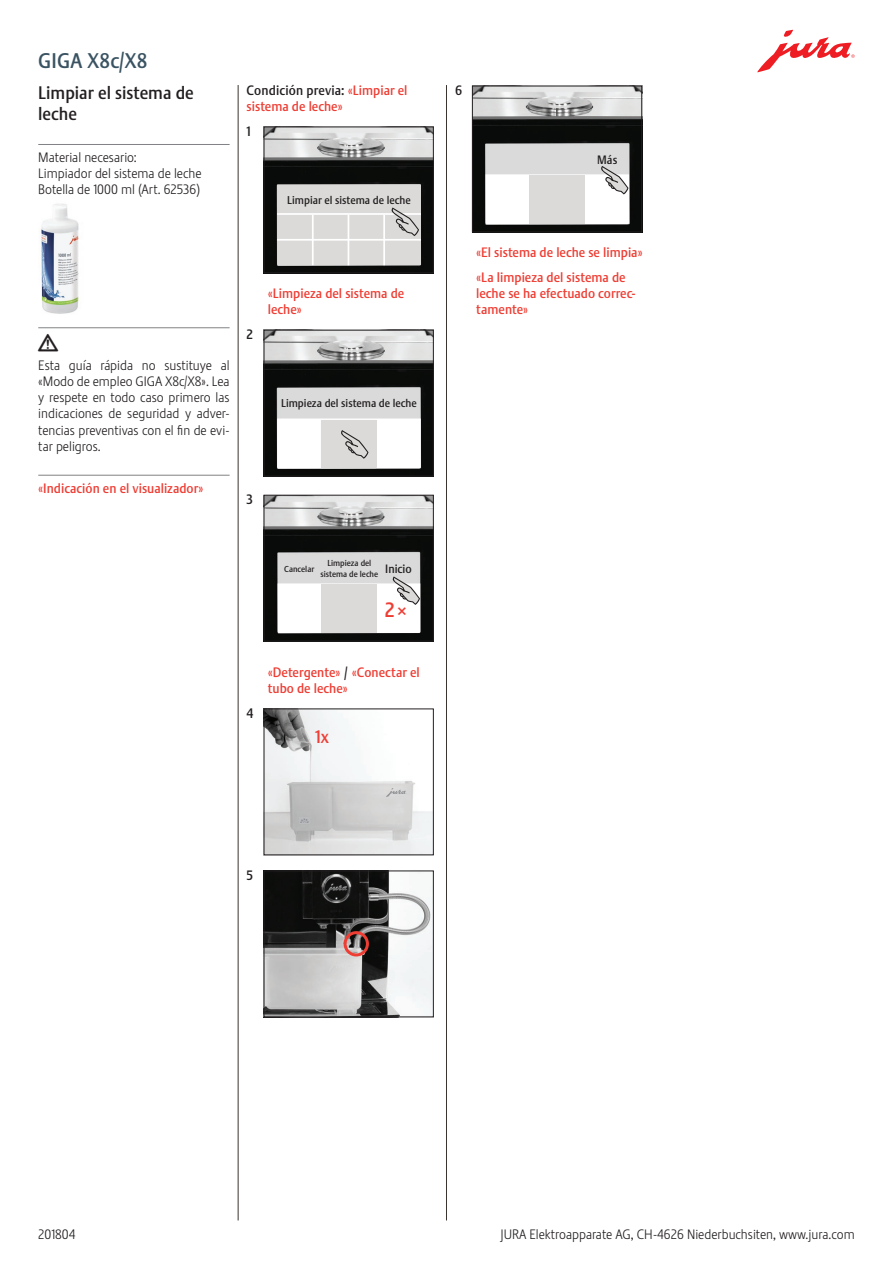
<style>
.page{position:relative;width:893px;height:1263px;background:#fff}
.page>*{position:absolute;margin:0;border:0;box-sizing:border-box;transform-origin:0 0}
.t1{font:21px "Stalemate Pro 2 J Medium";letter-spacing:.01em;color:#3a5362}
.t2{font:20.55px "Stalemate Pro 2 J Medium";color:#ee3e34}
.t3{font:18px/21.6px "Stalemate Pro 2 J Medium";color:#231f20}
.t4{font:18px "Stalemate Pro 2 J Medium";color:#ee3e34}
.t5{font:18px "Jura Pict 2006";color:#231f20}
.t6{font:13.5px/16.2px "Stalemate Pro 2 J Light";color:#231f20}
.t7{font:13.5px/16.2px "Stalemate Pro 2 J Medium";color:#ee3e34}
.t8{font:13.5px "Stalemate Pro 2 J Medium";color:#231f20}
.t9{font:12px "Stalemate Pro 2 J Medium";color:#231f20}
.t10{font:11.25px "Stalemate Pro 2 J Medium";color:#231f20}
.t11{font:8.55px/10.4px "Stalemate Pro 2 J Medium";color:#231f20;text-align:center}
.t12{font:6.75px "Jura Pict 2006";color:#808285}
.s1{color:#231f20}
</style>
<div class="page">
<svg style="left:757px;top:30px;width:98px;height:42px"></svg>
<hr style="left:238px;top:85px;width:1px;height:1135px;background:#3b3532">
<img style="left:266px;top:129px;width:166px;height:142px">
<div style="left:264px;top:127px;width:170px;height:146px;border:1px solid #231f20"></div>
<img style="left:266px;top:332px;width:166px;height:142px">
<div style="left:264px;top:330px;width:170px;height:146px;border:1px solid #231f20"></div>
<img style="left:266px;top:497px;width:166px;height:142px">
<div style="left:264px;top:495px;width:170px;height:146px;border:1px solid #231f20"></div>
<img style="left:266px;top:710px;width:166px;height:143px">
<div style="left:300px;top:817px;width:10px;height:7px;background:#babbbe"></div>
<svg style="left:386px;top:788px;width:21px;height:9px"></svg>
<div style="left:264px;top:708px;width:170px;height:147px;border:1px solid #231f20"></div>
<img style="left:266px;top:872px;width:166px;height:143px">
<div style="left:344px;top:931px;width:25px;height:25px;border:3px solid #ee3e34;border-radius:50%"></div>
<div style="left:264px;top:870px;width:170px;height:147px;border:1px solid #231f20"></div>
<hr style="left:38px;top:144px;width:192px;height:1px;background:#808285">
<hr style="left:38px;top:327px;width:192px;height:1px;background:#808285">
<hr style="left:38px;top:475px;width:192px;height:1px;background:#808285">
<img style="left:474px;top:88px;width:166px;height:142px">
<div style="left:472px;top:86px;width:170px;height:146px;border:1px solid #231f20"></div>
<hr style="left:446px;top:85px;width:1px;height:1135px;background:#3b3532">
<img style="left:41px;top:204px;width:38px;height:110px">
<svg style="left:277px;top:184px;width:145px;height:81px;background:#dbdad9"></svg>
<svg style="left:277px;top:418px;width:144px;height:50px"></svg>
<svg style="left:278px;top:575px;width:145px;height:58px"></svg>
<svg style="left:486px;top:164px;width:146px;height:60px"></svg>
<h1 class="t1" style="left:38px;top:48px;width:111px">GIGA X8c/X8</h1>
<h3 class="t3" style="left:38px;top:82px;width:157px">Limpiar el sistema de leche</h3>
<p class="t6" style="left:38px;top:149px;width:165px">Material necesario:<br>Limpiador del sistema de leche<br>Botella de 1000 ml (Art. 62536)</p>
<p class="t7" style="left:247px;top:82px;width:162px"><span class="s1">Condición previa:</span> «Limpiar el sistema de leche»</p>
<p class="t8" style="left:247px;top:123px;width:6px">1</p>
<p class="t10" style="left:287px;top:193px;width:125px">Limpiar el sistema de leche</p>
<h3 class="t5" style="left:38px;top:332px;width:22px">J</h3>
<p class="t6" style="left:38px;top:357px;width:193px;text-align:justify">Esta guía rápida no sustituye al «Modo de empleo GIGA X8c/X8». Lea y respete en todo caso primero las indicaciones de seguridad y adver&shy;tencias preventivas con el fin de evi&shy;tar peligros.</p>
<p class="t7" style="left:38px;top:480px;width:167px">«Indicación en el visualizador»</p>
<p class="t8" style="left:247px;top:326px;width:8px">2</p>
<p class="t7" style="left:268px;top:285px;width:138px">«Limpieza del sistema de leche»</p>
<p class="t10" style="left:281px;top:397px;width:137px">Limpieza del sistema de leche</p>
<p class="t8" style="left:247px;top:491px;width:8px">3</p>
<p class="t11" style="left:321px;top:558px;width:59px">Limpieza del sistema de leche</p>
<p class="t11" style="left:284px;top:563px;width:32px">Cancelar</p>
<p class="t9" style="left:385px;top:561px;width:28px">Inicio</p>
<h2 class="t2" style="left:385px;top:597px;width:23px">2 ×</h2>
<p class="t8" style="left:247px;top:705px;width:8px">4</p>
<p class="t7" style="left:268px;top:664px;width:153px">«Detergente» <span class="s1">/</span> «Conectar el tubo de leche»</p>
<h3 class="t4" style="left:315px;top:725px;width:15px">1x</h3>
<p class="t8" style="left:247px;top:867px;width:8px">5</p>
<p class="t12" style="left:301px;top:816px;width:10px">6</p>
<p class="t8" style="left:455px;top:82px;width:9px">6</p>
<p class="t9" style="left:597px;top:152px;width:22px">Más</p>
<p class="t7" style="left:476px;top:240px;width:168px;line-height:24.8px">«El sistema de leche se limpia» «La limpieza del sistema de</p>
<p class="t7" style="left:476px;top:285px;width:161px">leche se ha efectuado correc&shy;tamente»</p>
<p class="t6" style="left:38px;top:1226px;width:39px">201804</p>
<p class="t6" style="left:500px;top:1226px;width:356px">JURA Elektroapparate AG, CH-4626 Niederbuchsiten, www.jura.com</p>
</div>
